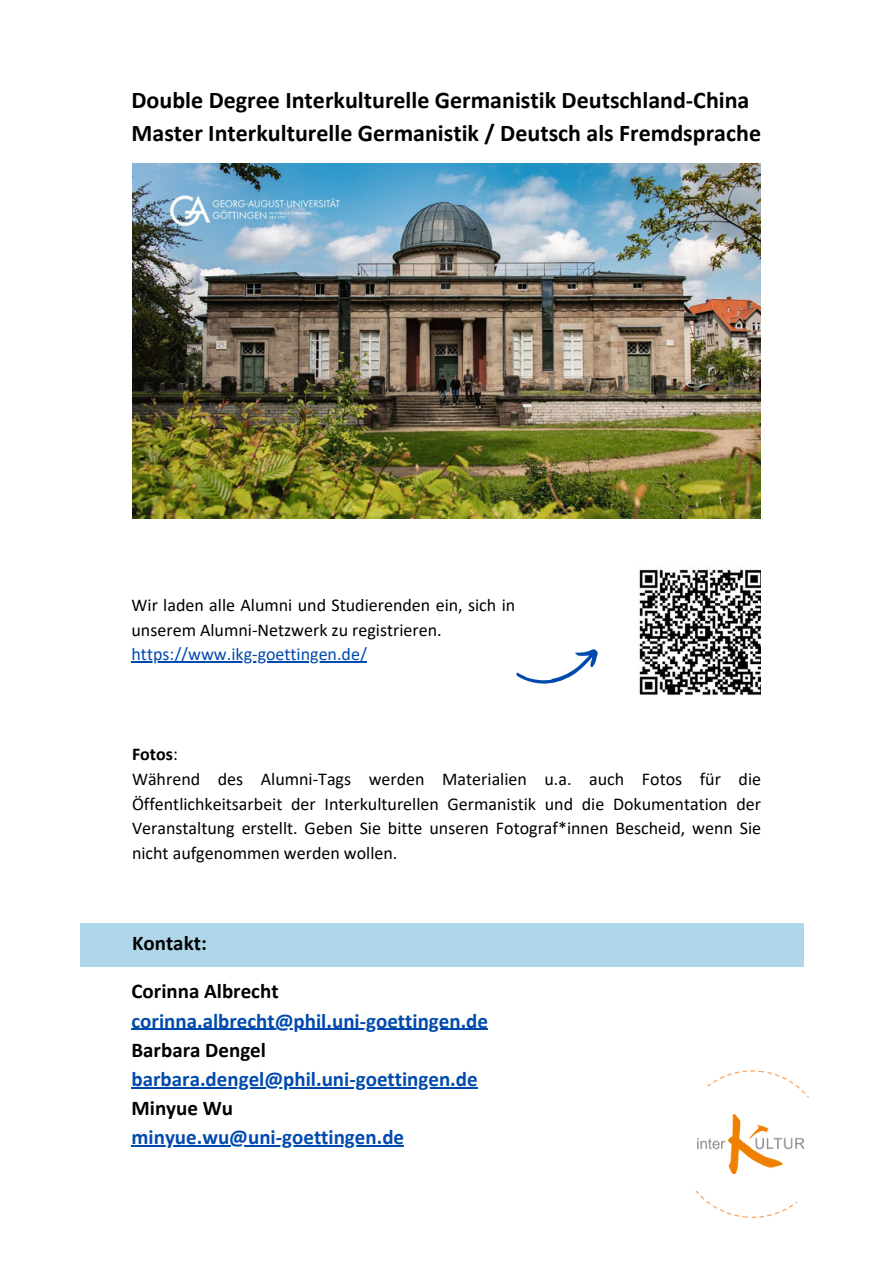
<style>
.page{position:relative;width:893px;height:1264px;background:#fff}
.page>*{position:absolute;margin:0;border:0;box-sizing:border-box;transform-origin:0 0}
.t1{font:700 24px/32.5px "Calibri";color:#000}
.t2{font:700 21px "Calibri";color:#004aad}
.t3{font:700 21px "Calibri";color:#000}
.t4{font:18px/24.8px "Calibri";color:#000}
.t5{font:18px "Calibri";color:#004aad}
.s1{font-weight:700}
</style>
<div class="page">
<div style="left:80px;top:923px;width:723px;height:43px;background:#b0d6ea"></div>
<hr style="left:131px;top:1028px;width:357px;height:1px;background:#004aad">
<hr style="left:131px;top:1087px;width:346px;height:1px;background:#004aad">
<hr style="left:131px;top:1145px;width:273px;height:1px;background:#004aad">
<img style="left:132px;top:164px;width:628px;height:354px">
<img style="left:639px;top:569px;width:121px;height:126px">
<hr style="left:131px;top:661px;width:236px;height:1px;background:#004aad">
<svg style="left:516px;top:649px;width:82px;height:35px"></svg>
<img style="left:697px;top:1114px;width:106px;height:59px">
<svg style="left:695px;top:1190px;width:103px;height:27px"></svg>
<svg style="left:707px;top:1070px;width:103px;height:28px"></svg>
<h1 class="t1" style="left:131px;top:84px;width:631px">Double Degree Interkulturelle Germanistik Deutschland-China<br>Master Interkulturelle Germanistik / Deutsch als Fremdsprache</h1>
<p class="t4" style="left:131px;top:592px;width:385px">Wir laden alle Alumni und Studierenden ein, sich in unserem Alumni-Netzwerk zu registrieren.</p>
<p class="t5" style="left:131px;top:642px;width:237px">https://www.ikg-goettingen.de/</p>
<p class="t4" style="left:132px;top:741px;width:630px"><span class="s1">Fotos</span>:<br>Während des Alumni-Tags werden Materialien u.a. auch Fotos für die Öffentlichkeitsarbeit der Interkulturellen Germanistik und die Dokumentation der Veranstaltung erstellt. Geben Sie bitte unseren Fotograf*innen Bescheid, wenn Sie nicht aufgenommen werden wollen.</p>
<p class="t3" style="left:132px;top:927px;width:76px">Kontakt:</p>
<p class="t3" style="left:131px;top:976px;width:149px">Corinna Albrecht</p>
<p class="t2" style="left:131px;top:1005px;width:358px">corinna.albrecht@phil.uni-goettingen.de</p>
<p class="t3" style="left:131px;top:1034px;width:136px">Barbara Dengel</p>
<p class="t2" style="left:131px;top:1064px;width:347px">barbara.dengel@phil.uni-goettingen.de</p>
<p class="t3" style="left:131px;top:1093px;width:103px">Minyue Wu</p>
<p class="t2" style="left:131px;top:1122px;width:274px">minyue.wu@uni-goettingen.de</p>
</div>
